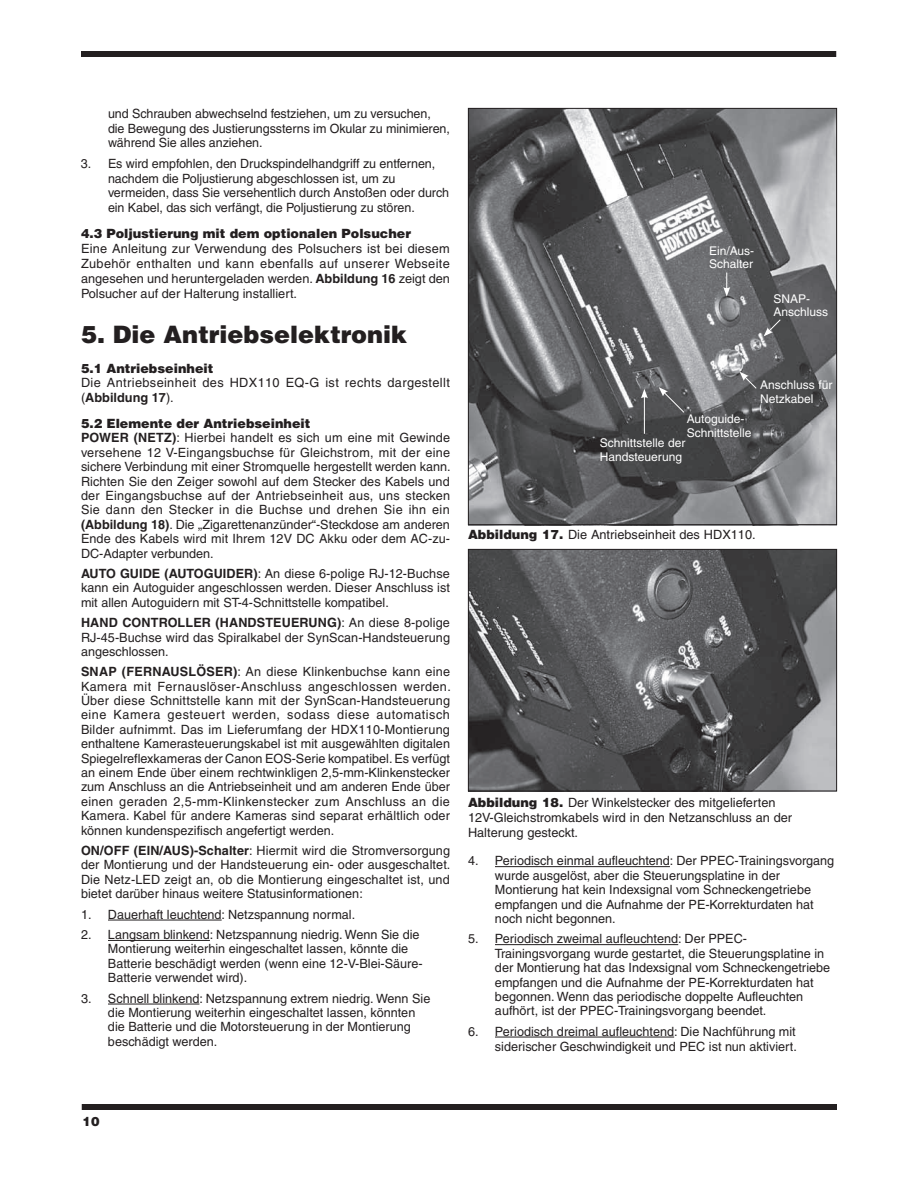
<style>
.page{position:relative;width:918px;height:1188px;background:#fff}
.page>*{position:absolute;margin:0;border:0;box-sizing:border-box;transform-origin:0 0}
.t1{font:900 24px "Helvetica";color:#231f20}
.t2{font:12.75px/14.4px "Helvetica";color:#231f20}
.t3{font:12.75px/15px "Helvetica";letter-spacing:.03em;color:#231f20}
.t4{font:900 12.75px "Helvetica";color:#231f20}
.t5{font:12px/13.5px "Helvetica";color:#fff}
.s1{font-weight:700}
.s2{font-weight:900}
</style>
<div class="page">
<div style="left:81px;top:51px;width:755px;height:6px;background:#231f20"></div>
<div style="left:82px;top:1104px;width:755px;height:6px;background:#231f20"></div>
<hr style="left:108px;top:920px;width:114px;height:1px;background:#231f20">
<hr style="left:108px;top:940px;width:102px;height:1px;background:#231f20">
<hr style="left:108px;top:1004px;width:91px;height:1px;background:#231f20">
<hr style="left:495px;top:866px;width:175px;height:1px;background:#231f20">
<hr style="left:495px;top:944px;width:183px;height:1px;background:#231f20">
<hr style="left:495px;top:1037px;width:179px;height:1px;background:#231f20">
<img style="left:470px;top:110px;width:365px;height:413px">
<div style="left:468px;top:108px;width:369px;height:417px;border:1px solid #231f20"></div>
<svg style="left:659px;top:387px;width:26px;height:26px"></svg>
<svg style="left:723px;top:273px;width:7px;height:24px"></svg>
<svg style="left:764px;top:319px;width:17px;height:17px"></svg>
<svg style="left:740px;top:372px;width:17px;height:17px"></svg>
<hr style="left:644px;top:396px;width:1px;height:38px;background:#fff">
<svg style="left:641px;top:389px;width:7px;height:9px"></svg>
<img style="left:470px;top:551px;width:365px;height:238px">
<div style="left:468px;top:549px;width:369px;height:242px;border:1px solid #231f20"></div>
<p class="t2" style="left:108px;top:106px;width:343px">und Schrauben abwechselnd festziehen, um zu versuchen, die Bewegung des Justierungssterns im Okular zu minimieren, während Sie alles anziehen.</p>
<p class="t2" style="left:108px;top:156px;width:343px;text-indent:-27px">3. Es wird empfohlen, den Druckspindelhandgriff zu entfernen, nachdem die Poljustierung abgeschlossen ist, um zu vermeiden, dass Sie versehentlich durch Anstoßen oder durch ein Kabel, das sich verfängt, die Poljustierung zu stören.</p>
<p class="t4" style="left:81px;top:225px;width:332px">4.3 Poljustierung mit dem optionalen Polsucher</p>
<p class="t2" style="left:81px;top:241px;width:371px;line-height:15px;text-align:justify">Eine Anleitung zur Verwendung des Polsuchers ist bei diesem Zubehör enthalten und kann ebenfalls auf unserer Webseite angesehen und heruntergeladen werden. <span class="s1">Abbildung 16</span> zeigt den Polsucher auf der Halterung installiert.</p>
<h1 class="t1" style="left:81px;top:318px;width:328px">5. Die Antriebselektronik</h1>
<p class="t4" style="left:81px;top:360px;width:134px">5.1 Antriebseinheit</p>
<p class="t3" style="left:81px;top:375px;width:370px">Die Antriebseinheit des HDX110 EQ-G ist rechts dargestellt (<span class="s1">Abbildung 17</span>).</p>
<p class="t2" style="left:81px;top:416px;width:371px"><span class="s2">5.2 Elemente der Antriebseinheit<br></span><span class="s1">POWER (NETZ)</span>: Hierbei handelt es sich um eine mit Gewinde versehene 12 V-Eingangsbuchse für Gleichstrom, mit der eine sichere Verbindung mit einer Stromquelle hergestellt werden kann.<br>Richten Sie den Zeiger sowohl auf dem Stecker des Kabels und der Eingangsbuchse auf der Antriebseinheit aus, uns stecken Sie dann den Stecker in die Buchse und drehen Sie ihn ein <span class="s1">(Abbildung 18)</span>. Die „Zigarettenanzünder“-Steckdose am anderen Ende des Kabels wird mit Ihrem 12V DC Akku oder dem AC-zu-DC-Adapter verbunden.</p>
<p class="t2" style="left:81px;top:566px;width:371px;text-align:justify"><span class="s1">AUTO GUIDE (AUTOGUIDER)</span>: An diese 6-polige RJ-12-Buchse kann ein Autoguider angeschlossen werden. Dieser Anschluss ist mit allen Autoguidern mit ST-4-Schnittstelle kompatibel.</p>
<p class="t2" style="left:81px;top:615px;width:371px;text-align:justify"><span class="s1">HAND CONTROLLER (HANDSTEUERUNG)</span>: An diese 8-polige RJ-45-Buchse wird das Spiralkabel der SynScan-Handsteuerung angeschlossen.</p>
<p class="t2" style="left:81px;top:665px;width:371px;text-align:justify"><span class="s1">SNAP (FERNAUSLÖSER)</span>: An diese Klinkenbuchse kann eine Kamera mit Fernauslöser-Anschluss angeschlossen werden.<br>Über diese Schnittstelle kann mit der SynScan-Handsteuerung eine Kamera gesteuert werden, sodass diese automatisch Bilder aufnimmt. Das im Lieferumfang der HDX110-Montierung enthaltene Kamerasteuerungskabel ist mit ausgewählten digitalen Spiegelreflexkameras der Canon EOS-Serie kompatibel. Es verfügt an einem Ende über einem rechtwinkligen 2,5-mm-Klinkenstecker zum Anschluss an die Antriebseinheit und am anderen Ende über einen geraden 2,5-mm-Klinkenstecker zum Anschluss an die Kamera. Kabel für andere Kameras sind separat erhältlich oder können kundenspezifisch angefertigt werden.</p>
<p class="t2" style="left:81px;top:843px;width:371px;text-align:justify"><span class="s1">ON/OFF (EIN/AUS)-Schalter</span>: Hiermit wird die Stromversorgung der Montierung und der Handsteuerung ein- oder ausgeschaltet.<br>Die Netz-LED zeigt an, ob die Montierung eingeschaltet ist, und bietet darüber hinaus weitere Statusinformationen:</p>
<p class="t2" style="left:81px;top:907px;width:276px">1. Dauerhaft leuchtend: Netzspannung normal.</p>
<p class="t2" style="left:108px;top:927px;width:316px;text-indent:-27px">2. Langsam blinkend: Netzspannung niedrig. Wenn Sie die Montierung weiterhin eingeschaltet lassen, könnte die Batterie beschädigt werden (wenn eine 12-V-Blei-Säure-Batterie verwendet wird).</p>
<p class="t2" style="left:108px;top:991px;width:324px;text-indent:-27px">3. Schnell blinkend: Netzspannung extrem niedrig. Wenn Sie die Montierung weiterhin eingeschaltet lassen, könnten die Batterie und die Motorsteuerung in der Montierung beschädigt werden.</p>
<p class="t5" style="left:709px;top:244px;width:46px">Ein/Aus-<br>Schalter</p>
<p class="t5" style="left:773px;top:292px;width:56px">SNAP-<br>Anschluss</p>
<p class="t5" style="left:687px;top:412px;width:66px">Autoguide-<br>Schnittstelle</p>
<p class="t5" style="left:600px;top:436px;width:87px">Schnittstelle der<br>Handsteuerung</p>
<p class="t5" style="left:760px;top:378px;width:74px">Anschluss für<br>Netzkabel</p>
<p class="t2" style="left:468px;top:527px;width:289px"><span class="s2">Abbildung 17.</span> Die Antriebseinheit des HDX110.</p>
<p class="t2" style="left:468px;top:795px;width:326px;line-height:15px"><span class="s2">Abbildung 18.</span> Der Winkelstecker des mitgelieferten<br>12V-Gleichstromkabels wird in den Netzanschluss an der<br>Halterung gesteckt.</p>
<p class="t2" style="left:495px;top:854px;width:341px;text-indent:-27px">4. Periodisch einmal aufleuchtend: Der PPEC-Trainingsvorgang wurde ausgelöst, aber die Steuerungsplatine in der Montierung hat kein Indexsignal vom Schneckengetriebe empfangen und die Aufnahme der PE-Korrekturdaten hat noch nicht begonnen.</p>
<p class="t2" style="left:495px;top:932px;width:337px;text-indent:-27px">5. Periodisch zweimal aufleuchtend: Der PPEC-Trainingsvorgang wurde gestartet, die Steuerungsplatine in der Montierung hat das Indexsignal vom Schneckengetriebe empfangen und die Aufnahme der PE-Korrekturdaten hat begonnen. Wenn das periodische doppelte Aufleuchten aufhört, ist der PPEC-Trainingsvorgang beendet.</p>
<p class="t2" style="left:468px;top:1024px;width:330px;line-height:15px;text-align:right">6. Periodisch dreimal aufleuchtend: Die Nachführung mit siderischer Geschwindigkeit und PEC ist nun aktiviert.</p>
<p class="t4" style="left:82px;top:1113px;width:19px">10</p>
</div>
